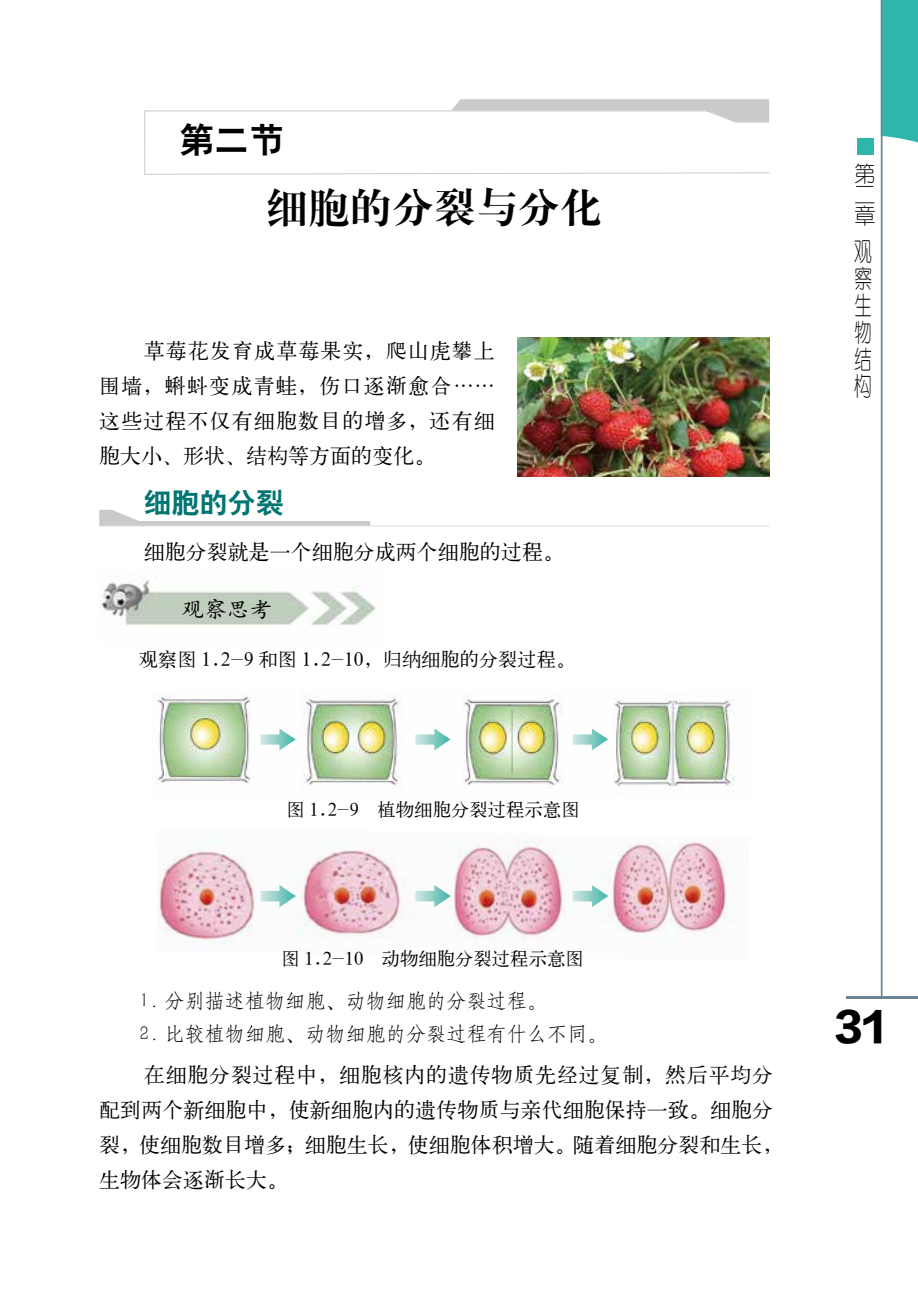
<style>
.page{position:relative;width:918px;height:1290px;background:#fff}
.page>*{position:absolute;margin:0;border:0;box-sizing:border-box;transform-origin:0 0}
.t1{font:42px "H Ya 4 gj";color:#000}
.t2{font:38.5px "FZLTTHJW GB1 0";color:#000}
.t3{font:35px "H Yb 2 gj";color:#000}
.t4{font:28px "H Yb 2 gj";color:#007571}
.t5{font:24.5px/26.9px "FZY1 JW GB1 0";color:#000;text-align:justify;scale:.7 1}
.t6{font:22.75px "H Yc 1 gj";color:#000}
.t7{font:21px/35px "H Ya 1 gj";letter-spacing:.005em;color:#000;text-align:justify}
.t8{font:21px/21px "FZY1 JW GB1 0";color:#000;text-align:justify}
.t9{font:20.12px "H Yd 1 gj";color:#000}
.t10{font:19.25px "H Ya 1 gj";color:#000}
.t11{font:18.38px "H Ya 1 gj";color:#000}
</style>
<div class="page">
<img style="left:101px;top:575px;width:275px;height:51px">
<img style="left:154px;top:693px;width:581px;height:95px">
<img style="left:157px;top:836px;width:578px;height:108px">
<img style="left:518px;top:337px;width:251px;height:139px">
<img style="left:260px;top:728px;width:36px;height:23px">
<img style="left:415px;top:728px;width:36px;height:23px">
<img style="left:573px;top:728px;width:35px;height:23px">
<img style="left:260px;top:884px;width:36px;height:23px">
<img style="left:415px;top:884px;width:36px;height:23px">
<img style="left:573px;top:884px;width:35px;height:23px">
<hr style="left:144px;top:110px;width:624px;height:1px;background:#c9caca">
<svg style="left:451px;top:99px;width:318px;height:23px"></svg>
<hr style="left:735px;top:122px;width:34px;height:1px;background:#c9caca">
<hr style="left:144px;top:111px;width:1px;height:63px;background:#c9caca">
<svg style="left:144px;top:172px;width:625px;height:3px"></svg>
<svg style="left:99px;top:510px;width:271px;height:15px"></svg>
<hr style="left:99px;top:525px;width:670px;height:1px;background:#dcdddd">
<h3 class="t3" style="left:179px;top:122px;width:106px">第二节</h3>
<h1 class="t1" style="left:266px;top:186px;width:337px">细胞的分裂与分化</h1>
<p class="t7" style="left:99px;top:333px;width:397px;text-indent:45px">草莓花发育成草莓果实，爬山虎攀上围墙，蝌蚪变成青蛙，伤口逐渐愈合……这些过程不仅有细胞数目的增多，还有细胞大小、形状、结构等方面的变化。</p>
<h3 class="t4" style="left:144px;top:489px;width:141px">细胞的分裂</h3>
<p class="t7" style="left:144px;top:534px;width:421px">细胞分裂就是一个细胞分成两个细胞的过程。</p>
<p class="t6" style="left:181px;top:597px;width:92px">观察思考</p>
<p class="t10" style="left:139px;top:650px;width:438px">观察图 1.2-9 和图 1.2-10，归纳细胞的分裂过程。</p>
<p class="t11" style="left:286px;top:801px;width:295px">图 1.2-9 植物细胞分裂过程示意图</p>
<p class="t11" style="left:281px;top:949px;width:304px">图 1.2-10 动物细胞分裂过程示意图</p>
<p class="t9" style="left:139px;top:991px;width:409px">1. 分别描述植物细胞、动物细胞的分裂过程。</p>
<p class="t9" style="left:139px;top:1024px;width:469px">2. 比较植物细胞、动物细胞的分裂过程有什么不同。</p>
<p class="t7" style="left:99px;top:1057px;width:686px;text-align:left;text-indent:45px">在细胞分裂过程中，细胞核内的遗传物质先经过复制，然后平均分配到两个新细胞中，使新细胞内的遗传物质与亲代细胞保持一致。细胞分裂，使细胞数目增多；细胞生长，使细胞体积增大。随着细胞分裂和生长，生物体会逐渐长大。</p>
<p class="t8" style="left:854px;top:164px;width:22px">第二章</p>
<p class="t5" style="left:854px;top:239px;width:26px">观察生物结构</p>
<h2 class="t2" style="left:834px;top:1005px;width:52px">31</h2>
</div>
